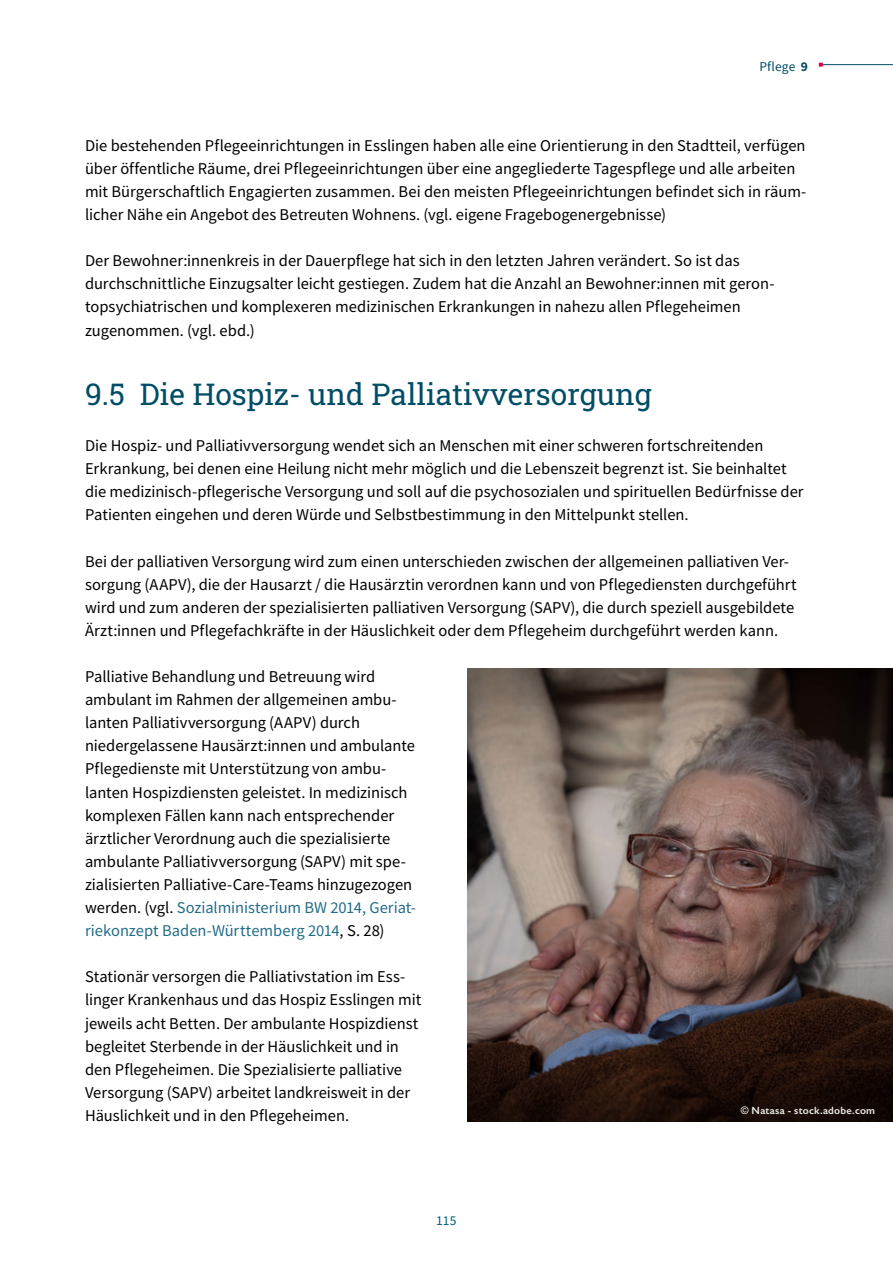
<style>
.page{position:relative;width:893px;height:1263px;background:#fff}
.page>*{position:absolute;margin:0;border:0;box-sizing:border-box;transform-origin:0 0}
.H1_Headline{font:30px "Roboto Slab";color:#004d66}
.Fließtext{font:16.5px/23.1px "Source Sans Pro";color:#000}
.t1{font:13.5px "Source Sans Pro";letter-spacing:.01em;color:#004d66}
.t2{font:13.5px "Source Sans Pro";color:#005d77}
.t3{font:600 10.5px "Gill Sans";letter-spacing:.02em;color:#ececed}
.s1{font-weight:700}
.s2{color:#236d87}
</style>
<div class="page">
<hr style="left:821px;top:64px;width:72px;height:1px;background:#004d66">
<svg style="left:819px;top:63px;width:4px;height:4px"></svg>
<img style="left:468px;top:669px;width:425px;height:452px">
<p class="t1" style="left:759px;top:57px;width:50px">Pflege <span class="s1">9</span></p>
<p class="Fließtext" style="left:85px;top:134px;width:723px">Die bestehenden Pflegeeinrichtungen in Esslingen haben alle eine Orientierung in den Stadtteil, verfügen über öffentliche Räume, drei Pflegeeinrichtungen über eine angegliederte Tagespflege und alle arbeiten mit Bürgerschaftlich Engagierten zusammen. Bei den meisten Pflegeeinrichtungen befindet sich in räum&shy;licher Nähe ein Angebot des Betreuten Wohnens. (vgl. eigene Fragebogenergebnisse)</p>
<p class="Fließtext" style="left:85px;top:249px;width:691px">Der Bewohner:innenkreis in der Dauerpflege hat sich in den letzten Jahren verändert. So ist das durchschnittliche Einzugsalter leicht gestiegen. Zudem hat die Anzahl an Bewohner:innen mit geron&shy;topsychiatrischen und komplexeren medizinischen Erkrankungen in nahezu allen Pflegeheimen zugenommen. (vgl. ebd.)</p>
<p class="H1_Headline" style="left:85px;top:373px;width:568px">9.5 Die Hospiz- und Palliativversorgung</p>
<p class="Fließtext" style="left:85px;top:434px;width:720px">Die Hospiz- und Palliativversorgung wendet sich an Menschen mit einer schweren fortschreitenden Erkrankung, bei denen eine Heilung nicht mehr möglich und die Lebenszeit begrenzt ist. Sie beinhaltet die medizinisch-pflegerische Versorgung und soll auf die psychosozialen und spirituellen Bedürfnisse der Patienten eingehen und deren Würde und Selbstbestimmung in den Mittelpunkt stellen.</p>
<p class="Fließtext" style="left:85px;top:549px;width:713px">Bei der palliativen Versorgung wird zum einen unterschieden zwischen der allgemeinen palliativen Ver&shy;sorgung (AAPV), die der Hausarzt / die Hausärztin verordnen kann und von Pflegediensten durchgeführt wird und zum anderen der spezialisierten palliativen Versorgung (SAPV), die durch speziell ausgebildete Ärzt:innen und Pflegefachkräfte in der Häuslichkeit oder dem Pflegeheim durchgeführt werden kann.</p>
<p class="Fließtext" style="left:85px;top:665px;width:333px">Palliative Behandlung und Betreuung wird ambulant im Rahmen der allgemeinen ambu&shy;lanten Palliativversorgung (AAPV) durch niedergelassene Hausärzt:innen und ambulante Pflegedienste mit Unterstützung von ambu&shy;lanten Hospizdiensten geleistet. In medizinisch komplexen Fällen kann nach entsprechender ärztlicher Verordnung auch die spezialisierte ambulante Palliativversorgung (SAPV) mit spe&shy;zialisierten Palliative-Care-Teams hinzugezogen werden. (vgl. <span class="s2">Sozialministerium BW 2014, Geriat&shy;riekonzept Baden-Württemberg 2014</span>, S. 28)</p>
<p class="Fließtext" style="left:85px;top:965px;width:338px">Stationär versorgen die Palliativstation im Ess&shy;linger Krankenhaus und das Hospiz Esslingen mit jeweils acht Betten. Der ambulante Hospizdienst begleitet Sterbende in der Häuslichkeit und in den Pflegeheimen. Die Spezialisierte palliative Versorgung (SAPV) arbeitet landkreisweit in der Häuslichkeit und in den Pflegeheimen.</p>
<p class="t3" style="left:741px;top:1104px;width:136px">© Natasa - stock.adobe.com</p>
<p class="t2" style="left:436px;top:1211px;width:22px">115</p>
</div>
